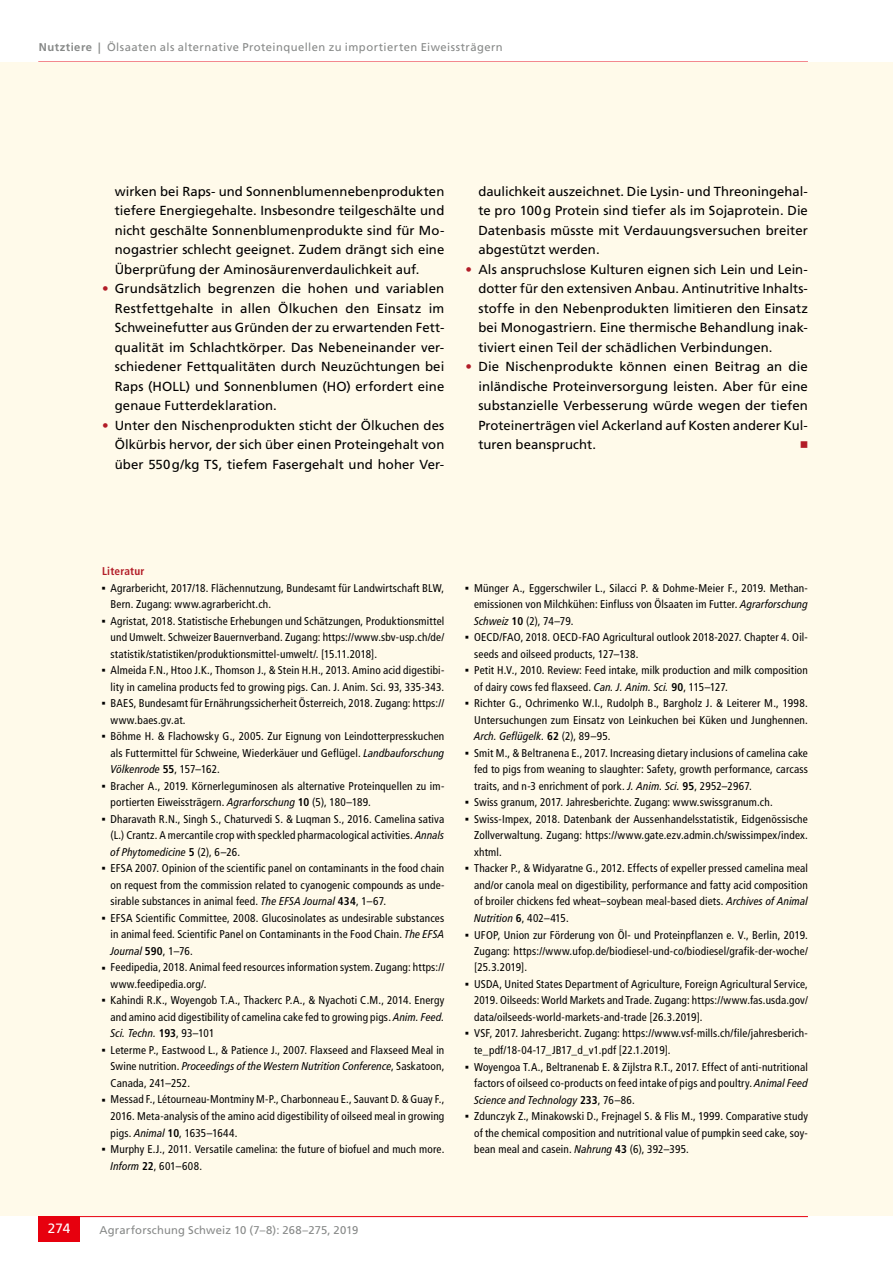
<style>
.page{position:relative;width:893px;height:1263px;background:#fff}
.page>*{position:absolute;margin:0;border:0;box-sizing:border-box;transform-origin:0 0}
.t1{font:13.5px "Frutiger LT Std";color:#fff}
.t2{font:13.2px/19.5px "Frutiger LT Std";letter-spacing:.005em;color:#000;text-align:justify}
.t3{font:13.2px "Universal Newswith Comm Pi";color:#b21c27}
.t4{font:condensed 11.25px/16.5px "Frutiger LT Std";letter-spacing:.015em;color:#000;text-align:justify}
.t5{font:11.25px "Frutiger LT Std";letter-spacing:.035em;color:#878988}
.t6{font:11.25px "Frutiger LT Std";letter-spacing:.015em;color:#878988}
.t7{font:700 condensed 11.25px "Frutiger LT Std";letter-spacing:.02em;color:#b21c27}
.s1{font-weight:700}
.s2{color:#b21c27}
.s3{font-family:"Universal Newswith Comm Pi";font-stretch:normal}
.s4{font-style:italic}
</style>
<div class="page">
<hr style="left:38px;top:62px;width:770px;height:1px;background:#e7000e">
<hr style="left:38px;top:1216px;width:770px;height:1px;background:#e7000e">
<div style="left:38px;top:1216px;width:42px;height:26px;background:#e7000e"></div>
<div style="left:0;top:63px;width:893px;height:1153px;background:#fffaea"></div>
<p class="t5" style="left:39px;top:40px;width:466px"><span class="s1">Nutztiere |</span> Ölsaaten als alternative Proteinquellen zu importierten Eiweissträgern</p>
<p class="t2" style="left:115px;top:181px;width:331px">wirken bei Raps- und Sonnenblumennebenprodukten tiefere Energiegehalte. Insbesondre teilgeschälte und nicht geschälte Sonnenblumenprodukte sind für Mo&shy;nogastrier schlecht geeignet. Zudem drängt sich eine Überprüfung der Aminosäurenverdaulichkeit auf.</p>
<p class="t2" style="left:115px;top:279px;width:331px;text-indent:-13px"><span class="s2">•</span> Grundsätzlich begrenzen die hohen und variablen Restfettgehalte in allen Ölkuchen den Einsatz im Schweinefutter aus Gründen der zu erwartenden Fett&shy;qualität im Schlachtkörper. Das Nebeneinander ver&shy;schiedener Fettqualitäten durch Neuzüchtungen bei Raps (HOLL) und Sonnenblumen (HO) erfordert eine genaue Futterdeklaration.</p>
<p class="t2" style="left:115px;top:415px;width:331px;text-indent:-13px"><span class="s2">•</span> Unter den Nischenprodukten sticht der Ölkuchen des Ölkürbis hervor, der sich über einen Proteingehalt von über 550g/kg TS, tiefem Fasergehalt und hoher Ver-</p>
<p class="t2" style="left:478px;top:181px;width:331px">daulichkeit auszeichnet. Die Lysin- und Threoningehal&shy;te pro 100g Protein sind tiefer als im Sojaprotein. Die Datenbasis müsste mit Verdauungsversuchen breiter abgestützt werden.</p>
<p class="t2" style="left:478px;top:259px;width:331px;text-indent:-13px"><span class="s2">•</span> Als anspruchslose Kulturen eignen sich Lein und Lein&shy;dotter für den extensiven Anbau. Antinutritive Inhalts&shy;stoffe in den Nebenprodukten limitieren den Einsatz bei Monogastriern. Eine thermische Behandlung inak&shy;tiviert einen Teil der schädlichen Verbindungen.</p>
<p class="t2" style="left:478px;top:357px;width:331px;text-indent:-13px"><span class="s2">•</span> Die Nischenprodukte können einen Beitrag an die inländische Proteinversorgung leisten. Aber für eine substanzielle Verbesserung würde wegen der tiefen Proteinerträgen viel Ackerland auf Kosten anderer Kul&shy;turen beansprucht.</p>
<p class="t3" style="left:801px;top:439px;width:9px">n</p>
<p class="t7" style="left:102px;top:565px;width:44px">Literatur</p>
<p class="t4" style="left:111px;top:580px;width:335px;text-indent:-9px"><span class="s3">▪</span> Agrarbericht, 2017/18. Flächennutzung, Bundesamt für Landwirtschaft BLW,<br>Bern. Zugang: www.agrarbericht.ch.</p>
<p class="t4" style="left:111px;top:613px;width:335px;text-indent:-9px"><span class="s3">▪</span> Agristat, 2018. Statistische Erhebungen und Schätzungen, Produktionsmittel und Umwelt. Schweizer Bauernverband. Zugang: https://www.sbv-usp.ch/de/ statistik/statistiken/produktionsmittel-umwelt/. [15.11.2018].</p>
<p class="t4" style="left:102px;top:662px;width:344px;text-align:right"><span class="s3">▪</span> Almeida F.N., Htoo J.K., Thomson J., &amp; Stein H.H., 2013. Amino acid digestibi&shy;lity in camelina products fed to growing pigs. Can. J. Anim. Sci. 93, 335-343.</p>
<p class="t4" style="left:111px;top:695px;width:335px;text-indent:-9px"><span class="s3">▪</span> BAES, Bundesamt für Ernährungssicherheit Österreich, 2018. Zugang: https:// www.baes.gv.at.</p>
<p class="t4" style="left:111px;top:728px;width:335px;text-indent:-9px"><span class="s3">▪</span> Böhme H. &amp; Flachowsky G., 2005. Zur Eignung von Leindotterpresskuchen als Futtermittel für Schweine, Wiederkäuer und Geflügel. <span class="s4">Landbauforschung Völkenrode</span> <span class="s1">55</span>, 157–162.</p>
<p class="t4" style="left:111px;top:778px;width:335px;text-indent:-9px"><span class="s3">▪</span> Bracher A., 2019. Körnerleguminosen als alternative Proteinquellen zu im&shy;portierten Eiweissträgern. <span class="s4">Agrarforschung</span> <span class="s1">10</span> (5), 180–189.</p>
<p class="t4" style="left:111px;top:811px;width:335px;text-indent:-9px"><span class="s3">▪</span> Dharavath R.N., Singh S., Chaturvedi S. &amp; Luqman S., 2016. Camelina sativa (L.) Crantz. A mercantile crop with speckled pharmacological activities. <span class="s4">Annals of Phytomedicine</span> <span class="s1">5</span> (2), 6–26.</p>
<p class="t4" style="left:111px;top:860px;width:335px;text-indent:-9px"><span class="s3">▪</span> EFSA 2007. Opinion of the scientific panel on contaminants in the food chain on request from the commission related to cyanogenic compounds as unde&shy;sirable substances in animal feed. <span class="s4">The EFSA Journal</span> <span class="s1">434</span>, 1–67.</p>
<p class="t4" style="left:111px;top:910px;width:335px;text-indent:-9px"><span class="s3">▪</span> EFSA Scientific Committee, 2008. Glucosinolates as undesirable substances in animal feed. Scientific Panel on Contaminants in the Food Chain. <span class="s4">The EFSA Journal</span> <span class="s1">590</span>, 1–76.</p>
<p class="t4" style="left:111px;top:959px;width:335px;text-indent:-9px"><span class="s3">▪</span> Feedipedia, 2018. Animal feed resources information system. Zugang: https:// www.feedipedia.org/.</p>
<p class="t4" style="left:111px;top:992px;width:335px;text-indent:-9px"><span class="s3">▪</span> Kahindi R.K., Woyengob T.A., Thackerc P.A., &amp; Nyachoti C.M., 2014. Energy and amino acid digestibility of camelina cake fed to growing pigs. <span class="s4">Anim. Feed.<br>Sci. Techn.</span> <span class="s1">193</span>, 93–101</p>
<p class="t4" style="left:111px;top:1042px;width:335px;text-indent:-9px"><span class="s3">▪</span> Leterme P., Eastwood L., &amp; Patience J., 2007. Flaxseed and Flaxseed Meal in Swine nutrition. <span class="s4">Proceedings of the Western Nutrition Conference</span>, Saskatoon, Canada, 241–252.</p>
<p class="t4" style="left:111px;top:1091px;width:335px;text-indent:-9px"><span class="s3">▪</span> Messad F., Létourneau-Montminy M-P., Charbonneau E., Sauvant D. &amp; Guay F., 2016. Meta-analysis of the amino acid digestibility of oilseed meal in growing pigs. <span class="s4">Animal</span> <span class="s1">10</span>, 1635–1644.</p>
<p class="t4" style="left:111px;top:1141px;width:335px;text-indent:-9px"><span class="s3">▪</span> Murphy E.J., 2011. Versatile camelina: the future of biofuel and much more.<br><span class="s4">Inform</span> <span class="s1">22</span>, 601–608.</p>
<p class="t1" style="left:48px;top:1221px;width:24px">274</p>
<p class="t6" style="left:99px;top:1223px;width:260px">Agrarforschung Schweiz 10 (7–8): 268–275, 2019</p>
<p class="t4" style="left:474px;top:580px;width:335px;text-indent:-9px"><span class="s3">▪</span> Münger A., Eggerschwiler L., Silacci P. &amp; Dohme-Meier F., 2019. Methan&shy;emissionen von Milchkühen: Einfluss von Ölsaaten im Futter. <span class="s4">Agrarforschung Schweiz</span> <span class="s1">10</span> (2), 74–79.</p>
<p class="t4" style="left:474px;top:629px;width:335px;text-indent:-9px"><span class="s3">▪</span> OECD/FAO, 2018. OECD-FAO Agricultural outlook 2018-2027. Chapter 4. Oil&shy;seeds and oilseed products, 127–138.</p>
<p class="t4" style="left:474px;top:662px;width:335px;text-indent:-9px"><span class="s3">▪</span> Petit H.V., 2010. Review: Feed intake, milk production and milk composition of dairy cows fed flaxseed. <span class="s4">Can. J. Anim. Sci.</span> <span class="s1">90</span>, 115–127.</p>
<p class="t4" style="left:474px;top:695px;width:335px;text-indent:-9px"><span class="s3">▪</span> Richter G., Ochrimenko W.I., Rudolph B., Bargholz J. &amp; Leiterer M., 1998.<br>Untersuchungen zum Einsatz von Leinkuchen bei Küken und Junghennen.<br><span class="s4">Arch. Geflügelk.</span> <span class="s1">62</span> (2), 89–95.</p>
<p class="t4" style="left:474px;top:745px;width:335px;text-indent:-9px"><span class="s3">▪</span> Smit M., &amp; Beltranena E., 2017. Increasing dietary inclusions of camelina cake fed to pigs from weaning to slaughter: Safety, growth performance, carcass traits, and n-3 enrichment of pork. <span class="s4">J. Anim. Sci.</span> <span class="s1">95</span>, 2952–2967.</p>
<p class="t4" style="left:466px;top:794px;width:309px"><span class="s3">▪</span> Swiss granum, 2017. Jahresberichte. Zugang: www.swissgranum.ch.</p>
<p class="t4" style="left:474px;top:811px;width:335px;text-indent:-9px"><span class="s3">▪</span> Swiss-Impex, 2018. Datenbank der Aussenhandelsstatistik, Eidgenössische Zollverwaltung. Zugang: https://www.gate.ezv.admin.ch/swissimpex/index. xhtml.</p>
<p class="t4" style="left:474px;top:860px;width:335px;text-indent:-9px"><span class="s3">▪</span> Thacker P., &amp; Widyaratne G., 2012. Effects of expeller pressed camelina meal and/or canola meal on digestibility, performance and fatty acid composition of broiler chickens fed wheat–soybean meal-based diets. <span class="s4">Archives of Animal Nutrition</span> <span class="s1">6</span>, 402–415.</p>
<p class="t4" style="left:474px;top:926px;width:335px;text-indent:-9px"><span class="s3">▪</span> UFOP, Union zur Förderung von Öl- und Proteinpflanzen e. V., Berlin, 2019.<br>Zugang: https://www.ufop.de/biodiesel-und-co/biodiesel/grafik-der-woche/ [25.3.2019].</p>
<p class="t4" style="left:474px;top:976px;width:335px;text-indent:-9px"><span class="s3">▪</span> USDA, United States Department of Agriculture, Foreign Agricultural Service, 2019. Oilseeds: World Markets and Trade. Zugang: https://www.fas.usda.gov/ data/oilseeds-world-markets-and-trade [26.3.2019].</p>
<p class="t4" style="left:474px;top:1025px;width:335px;text-indent:-9px"><span class="s3">▪</span> VSF, 2017. Jahresbericht. Zugang: https://www.vsf-mills.ch/file/jahresberich&shy;te_pdf/18-04-17_JB17_d_v1.pdf [22.1.2019].</p>
<p class="t4" style="left:474px;top:1058px;width:335px;text-indent:-9px"><span class="s3">▪</span> Woyengoa T.A., Beltranenab E. &amp; Zijlstra R.T., 2017. Effect of anti-nutritional factors of oilseed co-products on feed intake of pigs and poultry. <span class="s4">Animal Feed Science and Technology</span> <span class="s1">233</span>, 76–86.</p>
<p class="t4" style="left:474px;top:1108px;width:335px;text-indent:-9px"><span class="s3">▪</span> Zdunczyk Z., Minakowski D., Frejnagel S. &amp; Flis M., 1999. Comparative study of the chemical composition and nutritional value of pumpkin seed cake, soy&shy;bean meal and casein. <span class="s4">Nahrung</span> <span class="s1">43</span> (6), 392–395.</p>
</div>
